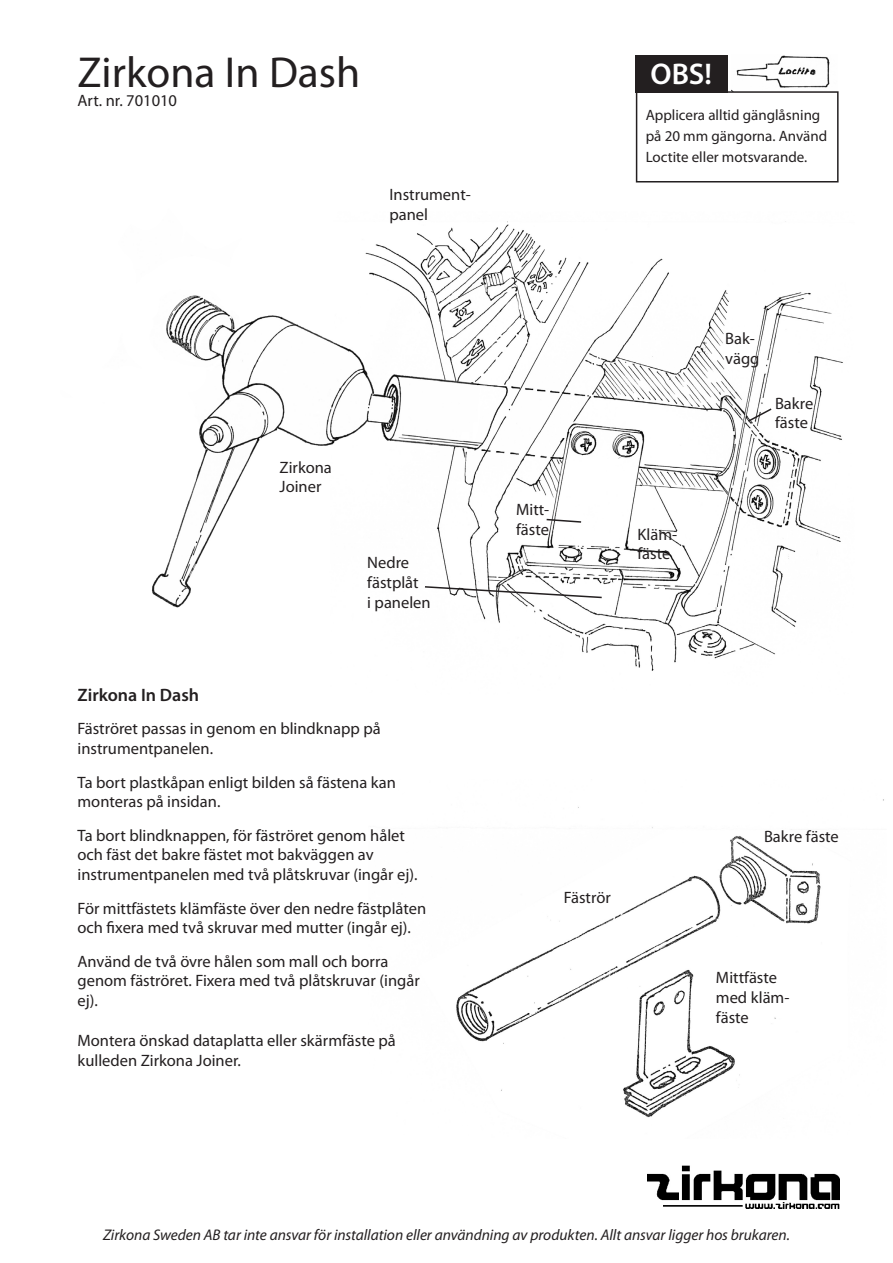
<style>
.page{position:relative;width:893px;height:1263px;background:#fff}
.page>*{position:absolute;margin:0;border:0;box-sizing:border-box;transform-origin:0 0}
.t1{font:43.5px "Myriad Pro";color:#231f20}
.t2{font:600 30px "Myriad Pro";color:#fff}
.t3{font:600 18px "Myriad Pro";color:#231f20}
.t4{font:16.5px/19.8px "Myriad Pro";color:#231f20}
.t5{font:italic 15.45px "Myriad Pro";letter-spacing:-.005em;color:#231f20}
.t6{font:15px/21px "Myriad Pro";color:#231f20}
</style>
<div class="page">
<img style="left:152px;top:158px;width:691px;height:513px">
<img style="left:456px;top:799px;width:428px;height:319px">
<img style="left:647px;top:1165px;width:192px;height:43px">
<svg style="left:423px;top:585px;width:180px;height:14px"></svg>
<svg style="left:545px;top:518px;width:38px;height:6px"></svg>
<svg style="left:746px;top:407px;width:27px;height:16px"></svg>
<img style="left:732px;top:55px;width:98px;height:36px">
<div style="left:636px;top:91px;width:203px;height:91px;border:2px solid #231f20"></div>
<div style="left:635px;top:55px;width:93px;height:37px;background:#231f20"></div>
<p class="t1" style="left:78px;top:45px;width:284px">Zirkona In Dash</p>
<p class="t4" style="left:78px;top:91px;width:101px">Art. nr. 701010</p>
<p class="t4" style="left:389px;top:184px;width:83px">Instrument-</p>
<p class="t4" style="left:389px;top:204px;width:40px">panel</p>
<p class="t4" style="left:280px;top:457px;width:54px">Zirkona</p>
<p class="t4" style="left:280px;top:477px;width:43px">Joiner</p>
<p class="t4" style="left:367px;top:553px;width:43px">Nedre</p>
<p class="t4" style="left:367px;top:572px;width:53px">fästplåt</p>
<p class="t4" style="left:367px;top:592px;width:65px">i panelen</p>
<p class="t3" style="left:78px;top:684px;width:123px">Zirkona In Dash</p>
<p class="t4" style="left:78px;top:719px;width:305px">Fäströret passas in genom en blindknapp på instrumentpanelen.</p>
<p class="t4" style="left:78px;top:772px;width:320px">Ta bort plastkåpan enligt bilden så fästena kan monteras på insidan.</p>
<p class="t4" style="left:78px;top:825px;width:341px">Ta bort blindknappen, för fäströret genom hålet och fäst det bakre fästet mot bakväggen av instrumentpanelen med två plåtskruvar (ingår ej).</p>
<p class="t4" style="left:78px;top:898px;width:350px">För mittfästets klämfäste över den nedre fästplåten och fixera med två skruvar med mutter (ingår ej).</p>
<p class="t4" style="left:78px;top:951px;width:344px">Använd de två övre hålen som mall och borra genom fäströret. Fixera med två plåtskruvar (ingår ej).</p>
<p class="t4" style="left:78px;top:1030px;width:320px">Montera önskad dataplatta eller skärmfäste på kulleden Zirkona Joiner.</p>
<p class="t2" style="left:651px;top:55px;width:63px">OBS!</p>
<p class="t6" style="left:646px;top:104px;width:183px">Applicera alltid gänglåsning på 20 mm gängorna. Använd<br>Loctite eller motsvarande.</p>
<p class="t4" style="left:516px;top:499px;width:35px">Mitt-</p>
<p class="t4" style="left:516px;top:519px;width:34px">fäste</p>
<p class="t4" style="left:637px;top:524px;width:41px">Kläm-</p>
<p class="t4" style="left:637px;top:544px;width:34px">fäste</p>
<p class="t4" style="left:725px;top:328px;width:31px">Bak-</p>
<p class="t4" style="left:725px;top:348px;width:36px">vägg</p>
<p class="t4" style="left:775px;top:393px;width:40px">Bakre</p>
<p class="t4" style="left:775px;top:413px;width:34px">fäste</p>
<p class="t4" style="left:564px;top:887px;width:48px">Fäströr</p>
<p class="t4" style="left:764px;top:826px;width:76px">Bakre fäste</p>
<p class="t4" style="left:716px;top:967px;width:75px">Mittfäste med kläm&shy;fäste</p>
<p class="t5" style="left:103px;top:1225px;width:688px">Zirkona Sweden AB tar inte ansvar för installation eller användning av produkten. Allt ansvar ligger hos brukaren.</p>
</div>
